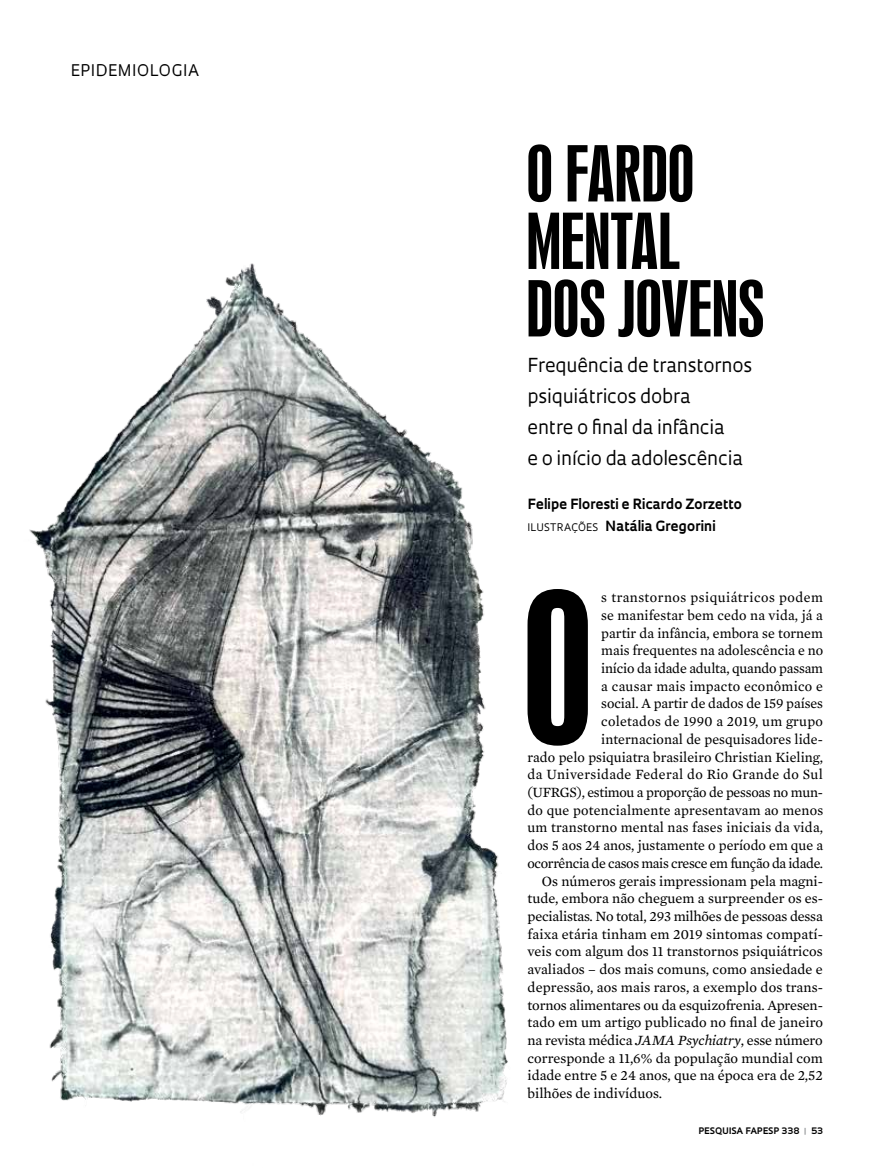
<style>
.page{position:relative;width:885px;height:1169px;background:#fff}
.page>*{position:absolute;margin:0;border:0;box-sizing:border-box;transform-origin:0 0}
.t1{font:195.45px "Swiss 924 BT Regular B";color:#000}
.t2{font:72px/67.5px "Swiss 924 BT Regular B";letter-spacing:-.005em;color:#000}
.t3{font:18.75px/30.9px "Oculum";letter-spacing:-.01em;color:#000}
.t4{font:15.6px "Oculum";letter-spacing:.03em;color:#000}
.t5{font:14.4px "Mercury Text G2";color:#000}
.t6{font:14.4px "Mercury Text G2";letter-spacing:.02em;color:#000}
.t7{font:14.4px "Mercury Text G2";letter-spacing:-.025em;color:#000}
.t8{font:14.4px "Mercury Text G2";letter-spacing:-.02em;color:#000}
.t9{font:14.4px "Mercury Text G2";letter-spacing:.025em;color:#000}
.t10{font:14.4px "Mercury Text G2";letter-spacing:.035em;color:#000}
.t11{font:700 13.65px/22.5px "Oculum";letter-spacing:-.005em;color:#000}
.t12{font:700 8.7px "Oculum";letter-spacing:.015em;color:#000}
.s1{font-weight:400;font-size:10.2px}
.s2{font-style:italic}
.s3{color:#939598}
</style>
<div class="page">
<img style="left:29px;top:263px;width:479px;height:854px">
<p class="t4" style="left:71px;top:60px;width:130px">EPIDEMIOLOGIA</p>
<h2 class="t2" style="left:526px;top:141px;width:240px">O FARDO<br>MENTAL<br>DOS JOVENS</h2>
<h3 class="t3" style="left:528px;top:349px;width:226px">Frequência de transtornos psiquiátricos dobra<br>entre o final da infância<br>e o início da adolescência</h3>
<p class="t11" style="left:528px;top:492px;width:216px">Felipe Floresti e Ricardo Zorzetto<br><span class="s1">ILUSTRAÇÕES</span> Natália Gregorini</p>
<h1 class="t1" style="left:522px;top:551px;width:73px">O</h1>
<p class="t10" style="left:601px;top:587px;width:223px">s transtornos psiquiátricos podem</p>
<p class="t5" style="left:601px;top:604px;width:223px">se manifestar bem cedo na vida, já a</p>
<p class="t5" style="left:601px;top:622px;width:223px">partir da infância, embora se tornem</p>
<p class="t5" style="left:601px;top:640px;width:223px">mais frequentes na adolescência e no</p>
<p class="t5" style="left:601px;top:658px;width:223px">início da idade adulta, quando passam</p>
<p class="t6" style="left:601px;top:675px;width:223px">a causar mais impacto econômico e</p>
<p class="t5" style="left:601px;top:693px;width:223px">social. A partir de dados de 159 países</p>
<p class="t6" style="left:601px;top:711px;width:223px">coletados de 1990 a 2019, um grupo</p>
<p class="t5" style="left:601px;top:728px;width:223px">internacional de pesquisadores lide-</p>
<p class="t5" style="left:528px;top:746px;width:297px">rado pelo psiquiatra brasileiro Christian Kieling,</p>
<p class="t9" style="left:528px;top:764px;width:297px">da Universidade Federal do Rio Grande do Sul</p>
<p class="t8" style="left:528px;top:781px;width:297px">(UFRGS), estimou a proporção de pessoas no mun-</p>
<p class="t5" style="left:528px;top:799px;width:297px">do que potencialmente apresentavam ao menos</p>
<p class="t5" style="left:528px;top:817px;width:297px">um transtorno mental nas fases iniciais da vida,</p>
<p class="t5" style="left:528px;top:835px;width:297px">dos 5 aos 24 anos, justamente o período em que a</p>
<p class="t7" style="left:528px;top:852px;width:297px">ocorrência de casos mais cresce em função da idade.</p>
<p class="t5" style="left:542px;top:870px;width:283px">Os números gerais impressionam pela magni-</p>
<p class="t5" style="left:528px;top:888px;width:297px">tude, embora não cheguem a surpreender os es-</p>
<p class="t5" style="left:528px;top:905px;width:297px">pecialistas. No total, 293 milhões de pessoas dessa</p>
<p class="t5" style="left:528px;top:923px;width:297px">faixa etária tinham em 2019 sintomas compatí-</p>
<p class="t5" style="left:528px;top:941px;width:297px">veis com algum dos 11 transtornos psiquiátricos</p>
<p class="t5" style="left:528px;top:959px;width:297px">avaliados – dos mais comuns, como ansiedade e</p>
<p class="t5" style="left:528px;top:976px;width:297px">depressão, aos mais raros, a exemplo dos trans-</p>
<p class="t5" style="left:528px;top:994px;width:297px">tornos alimentares ou da esquizofrenia. Apresen-</p>
<p class="t5" style="left:528px;top:1012px;width:297px">tado em um artigo publicado no final de janeiro</p>
<p class="t5" style="left:528px;top:1029px;width:297px">na revista médica <span class="s2">JAMA Psychiatry</span>, esse número</p>
<p class="t5" style="left:528px;top:1047px;width:297px">corresponde a 11,6% da população mundial com</p>
<p class="t5" style="left:528px;top:1065px;width:297px">idade entre 5 e 24 anos, que na época era de 2,52</p>
<p class="t5" style="left:528px;top:1082px;width:136px">bilhões de indivíduos.</p>
<p class="t12" style="left:698px;top:1124px;width:126px">PESQUISA FAPESP 338 <span class="s3">|</span> 53</p>
</div>
